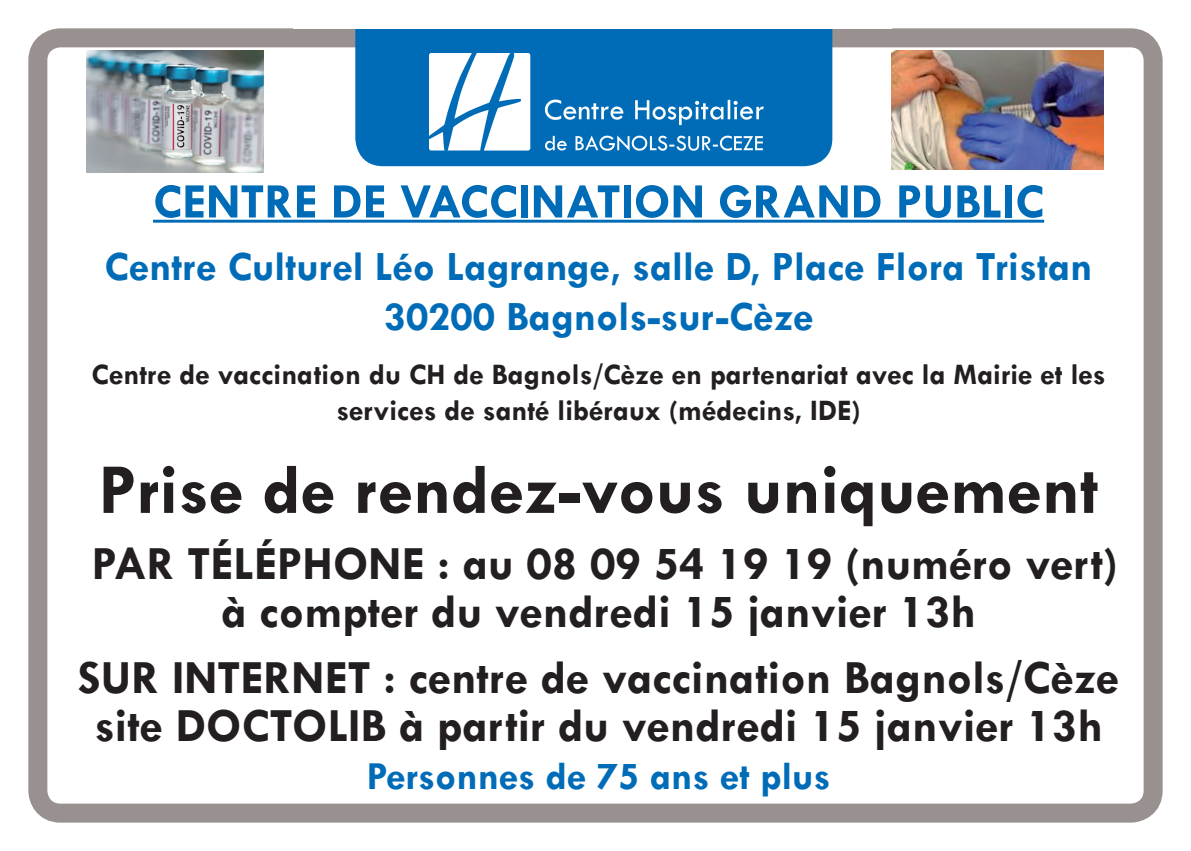
<style>
.page{position:relative;width:1191px;height:851px;background:#fff}
.page>*{position:absolute;margin:0;border:0;box-sizing:border-box;transform-origin:0 0}
.t1{font:700 72px "Tw Cen";color:#231f20}
.t2{font:700 50px "Tw Cen";color:#006cb7}
.t3{font:700 48px/48px "Tw Cen";color:#231f20}
.t4{font:700 42px/50.4px "Tw Cen";color:#006cb7;text-align:center}
.t5{font:700 40px "Tw Cen";color:#006cb7}
.t6{font:700 30px/36px "Tw Cen";color:#231f20;text-align:center}
</style>
<div class="page">
<div style="left:28px;top:28px;width:1134px;height:794px;border:19px solid #999190;border-radius:23px"></div>
<div style="left:355px;top:28px;width:477px;height:138px;background:#006cb7"></div>
<img style="left:429px;top:53px;width:341px;height:99px">
<hr style="left:153px;top:220px;width:891px;height:3px;background:#006cb7">
<img style="left:86px;top:51px;width:178px;height:122px">
<img style="left:891px;top:51px;width:212px;height:119px">
<p class="t2" style="left:153px;top:171px;width:892px">CENTRE DE VACCINATION GRAND PUBLIC</p>
<p class="t4" style="left:105px;top:240px;width:989px">Centre Culturel Léo Lagrange, salle D, Place Flora Tristan<br>30200 Bagnols-sur-Cèze</p>
<p class="t6" style="left:92px;top:356px;width:1015px">Centre de vaccination du CH de Bagnols/Cèze en partenariat avec la Mairie et les services de santé libéraux (médecins, IDE)</p>
<h1 class="t1" style="left:99px;top:447px;width:1001px">Prise de rendez-vous uniquement</h1>
<p class="t3" style="left:92px;top:538px;width:27px">par</p>
<p class="t3" style="left:188px;top:538px;width:119px">téléphone</p>
<p class="t3" style="left:221px;top:538px;width:898px;text-indent:216px">: au 08 09 54 19 19 (numéro vert) à compter du vendredi 15 janvier 13h</p>
<p class="t3" style="left:78px;top:652px;width:120px">sur internet</p>
<p class="t3" style="left:94px;top:652px;width:1026px;text-indent:289px">: centre de vaccination Bagnols/Cèze site DOCTOLIB à partir du vendredi 15 janvier 13h</p>
<p class="t5" style="left:367px;top:752px;width:465px">Personnes de 75 ans et plus</p>
</div>
